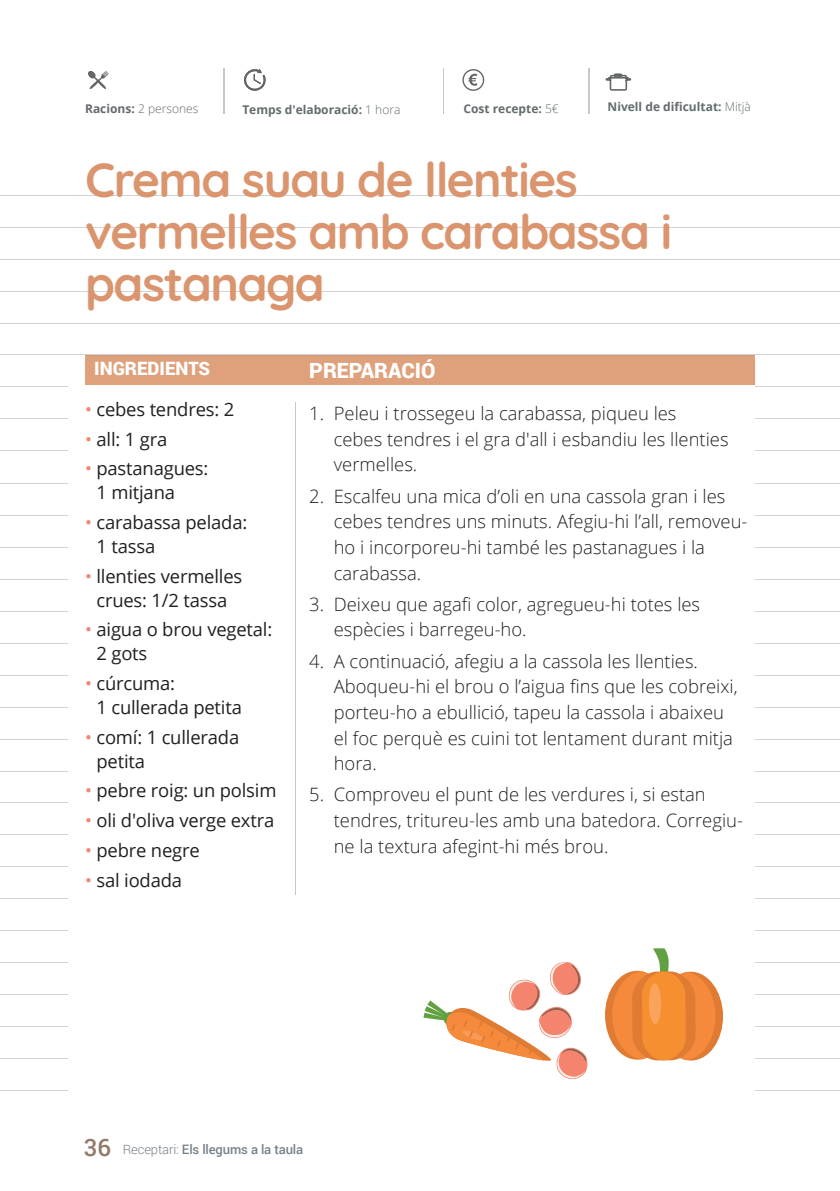
<style>
.page{position:relative;width:840px;height:1191px;background:#fff}
.page>*{position:absolute;margin:0;border:0;box-sizing:border-box;transform-origin:0 0}
.t1{font:700 48px/52px "Quicksand";letter-spacing:-.03em;color:#da956e}
.t2{font:900 21px "Roboto";color:#fff}
.t3{font:300 18.4px/25.6px "Open Sans";color:#231f20}
.t4{font:18.4px/24px "Open Sans";letter-spacing:-.01em;color:#231f20}
.t5{font:900 18.4px "Roboto";color:#fff}
.t6{font:500 13px "Roboto";letter-spacing:-.01em;color:#778089}
.t7{font:700 12px "Open Sans";color:#636c6d}
.t8{font:300 12px "Open Sans";color:#66696d}
.s1{font-weight:700}
.s2{font-weight:300}
.s3{color:#f4846d}
.s4{font-size:24px;color:#947a69}
</style>
<div class="page">
<hr style="left:0;top:195px;width:839px;height:1px;background:#d1d2d4">
<hr style="left:0;top:227px;width:839px;height:1px;background:#d1d2d4">
<hr style="left:0;top:515px;width:839px;height:1px;background:#d1d2d4">
<hr style="left:0;top:643px;width:839px;height:1px;background:#d1d2d4">
<hr style="left:0;top:579px;width:839px;height:1px;background:#d1d2d4">
<hr style="left:0;top:547px;width:839px;height:1px;background:#d1d2d4">
<hr style="left:0;top:675px;width:839px;height:1px;background:#d1d2d4">
<hr style="left:0;top:611px;width:839px;height:1px;background:#d1d2d4">
<hr style="left:0;top:483px;width:839px;height:1px;background:#d1d2d4">
<hr style="left:0;top:962px;width:839px;height:1px;background:#d1d2d4">
<hr style="left:0;top:1089px;width:839px;height:1px;background:#d1d2d4">
<hr style="left:0;top:1026px;width:839px;height:1px;background:#d1d2d4">
<hr style="left:0;top:994px;width:839px;height:1px;background:#d1d2d4">
<hr style="left:0;top:1057px;width:839px;height:1px;background:#d1d2d4">
<hr style="left:0;top:930px;width:839px;height:1px;background:#d1d2d4">
<hr style="left:0;top:291px;width:839px;height:1px;background:#d1d2d4">
<hr style="left:0;top:418px;width:839px;height:1px;background:#d1d2d4">
<hr style="left:0;top:355px;width:839px;height:1px;background:#d1d2d4">
<hr style="left:0;top:323px;width:839px;height:1px;background:#d1d2d4">
<hr style="left:0;top:450px;width:839px;height:1px;background:#d1d2d4">
<hr style="left:0;top:386px;width:839px;height:1px;background:#d1d2d4">
<hr style="left:0;top:259px;width:839px;height:1px;background:#d1d2d4">
<hr style="left:0;top:739px;width:839px;height:1px;background:#d1d2d4">
<hr style="left:0;top:866px;width:839px;height:1px;background:#d1d2d4">
<hr style="left:0;top:802px;width:839px;height:1px;background:#d1d2d4">
<hr style="left:0;top:771px;width:839px;height:1px;background:#d1d2d4">
<hr style="left:0;top:898px;width:839px;height:1px;background:#d1d2d4">
<hr style="left:0;top:834px;width:839px;height:1px;background:#d1d2d4">
<hr style="left:0;top:707px;width:839px;height:1px;background:#d1d2d4">
<div style="left:68px;top:360px;width:686px;height:746px;background:#fff"></div>
<hr style="left:85px;top:356px;width:669px;height:4px;background:#dea17c">
<hr style="left:85px;top:355px;width:669px;height:1px;background:#d29876">
<div style="left:85px;top:360px;width:669px;height:25px;background:#dea17c"></div>
<hr style="left:294px;top:403px;width:1px;height:492px;background:#c7c8ca">
<hr style="left:223px;top:68px;width:1px;height:45px;background:#c7c8ca">
<hr style="left:443px;top:68px;width:1px;height:45px;background:#c7c8ca">
<hr style="left:587px;top:68px;width:1px;height:45px;background:#c7c8ca">
<div style="left:658px;top:971px;width:64px;height:89px;background:#df7b33;border-radius:50%"></div>
<svg style="left:604px;top:970px;width:65px;height:89px"></svg>
<div style="left:658px;top:972px;width:57px;height:88px;background:#f5893c;border-radius:50%"></div>
<div style="left:611px;top:971px;width:58px;height:88px;background:#f5893c;border-radius:50%"></div>
<div style="left:631px;top:971px;width:64px;height:89px;background:#df7b33;border-radius:26px"></div>
<svg style="left:641px;top:948px;width:44px;height:112px"></svg>
<div style="left:648px;top:983px;width:12px;height:41px;background:#f9a45a;border-radius:50%"></div>
<svg style="left:423px;top:962px;width:164px;height:117px"></svg>
<svg style="left:462px;top:69px;width:22px;height:22px"></svg>
<svg style="left:605px;top:73px;width:26px;height:18px"></svg>
<svg style="left:88px;top:71px;width:21px;height:18px"></svg>
<svg style="left:244px;top:69px;width:22px;height:22px"></svg>
<p class="t8" style="left:85px;top:100px;width:115px"><span class="s1">Racions:</span> 2 persones</p>
<p class="t7" style="left:242px;top:101px;width:159px">Temps d'elaboració: <span class="s2">1 hora</span></p>
<p class="t7" style="left:463px;top:100px;width:97px">Cost recepte: <span class="s2">5€</span></p>
<p class="t7" style="left:607px;top:98px;width:145px">Nivell de dificultat: <span class="s2">Mitjà</span></p>
<h1 class="t1" style="left:85px;top:149px;width:588px">Crema suau de llenties vermelles amb carabassa i pastanaga</h1>
<p class="t5" style="left:94px;top:355px;width:117px">INGREDIENTS</p>
<p class="t4" style="left:85px;top:397px;width:151px"><span class="s3">•</span> cebes tendres: 2</p>
<p class="t4" style="left:85px;top:426px;width:84px"><span class="s3">•</span> all: 1 gra</p>
<p class="t4" style="left:96px;top:456px;width:113px;text-indent:-11px"><span class="s3">•</span> pastanagues:<br>1 mitjana</p>
<p class="t4" style="left:96px;top:510px;width:152px;text-indent:-11px"><span class="s3">•</span> carabassa pelada:<br>1 tassa</p>
<p class="t4" style="left:85px;top:563px;width:159px;text-align:center"><span class="s3">•</span> llenties vermelles crues: 1/2 tassa</p>
<p class="t4" style="left:96px;top:617px;width:177px;text-indent:-11px"><span class="s3">•</span> aigua o brou vegetal:<br>2 gots</p>
<p class="t4" style="left:96px;top:671px;width:147px;text-indent:-11px"><span class="s3">•</span> cúrcuma:<br>1 cullerada petita</p>
<p class="t4" style="left:96px;top:724px;width:144px;text-indent:-11px"><span class="s3">•</span> comí: 1 cullerada petita</p>
<p class="t4" style="left:85px;top:778px;width:193px"><span class="s3">•</span> pebre roig: un polsim</p>
<p class="t4" style="left:85px;top:808px;width:190px"><span class="s3">•</span> oli d'oliva verge extra</p>
<p class="t4" style="left:85px;top:837px;width:116px"><span class="s3">•</span> pebre negre</p>
<p class="t4" style="left:85px;top:867px;width:98px"><span class="s3">•</span> sal iodada</p>
<p class="t2" style="left:309px;top:355px;width:128px">PREPARACIÓ</p>
<p class="t3" style="left:333px;top:400px;width:396px;text-indent:-24px">1. Peleu i trossegeu la carabassa, piqueu les cebes tendres i el gra d'all i esbandiu les llenties vermelles.</p>
<p class="t3" style="left:333px;top:483px;width:415px;text-indent:-24px">2. Escalfeu una mica d’oli en una cassola gran i les cebes tendres uns minuts. Afegiu-hi l’all, removeu&shy;ho i incorporeu-hi també les pastanagues i la carabassa.</p>
<p class="t3" style="left:333px;top:591px;width:368px;text-indent:-24px">3. Deixeu que agafi color, agregueu-hi totes les espècies i barregeu-ho.</p>
<p class="t3" style="left:333px;top:647px;width:405px;text-indent:-24px">4. A continuació, afegiu a la cassola les llenties.<br>Aboqueu-hi el brou o l’aigua fins que les cobreixi, porteu-ho a ebullició, tapeu la cassola i abaixeu el foc perquè es cuini tot lentament durant mitja hora.</p>
<p class="t3" style="left:333px;top:781px;width:410px;text-indent:-24px">5. Comproveu el punt de les verdures i, si estan tendres, tritureu-les amb una batedora. Corregiu&shy;ne la textura afegint-hi més brou.</p>
<p class="t6" style="left:84px;top:1140px;width:221px"><span class="s4">36</span> <span class="s2">Receptari:</span> Els llegums a la taula</p>
</div>
